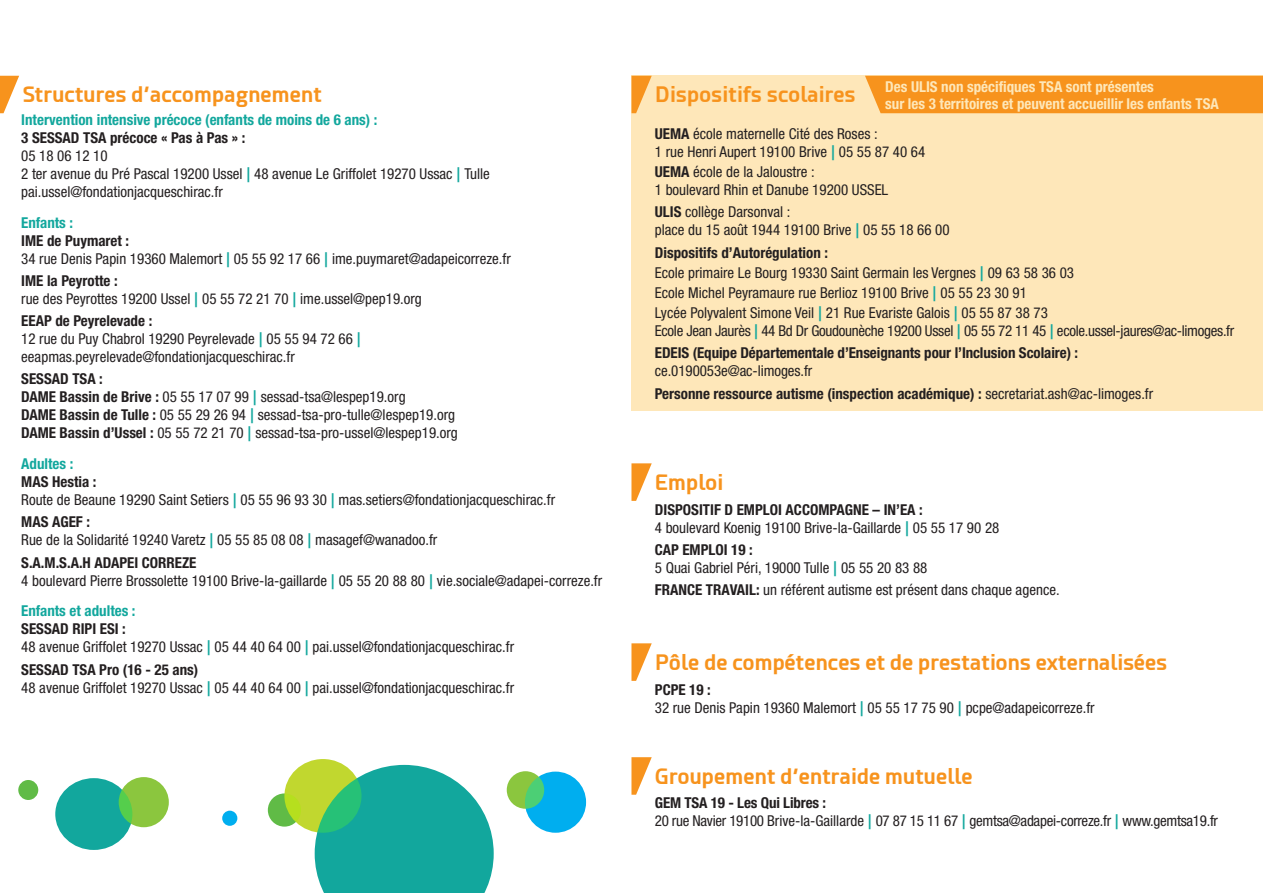
<style>
.page{position:relative;width:1263px;height:893px;background:#fff}
.page>*{position:absolute;margin:0;border:0;box-sizing:border-box;transform-origin:0 0}
.t1{font:700 21px "Esphimere";color:#f7931d}
.t2{font:condensed 15px/18px "Helvetica Neue";color:#231f20}
.t3{font:condensed 15px/22.2px "Helvetica Neue";letter-spacing:-.02em;color:#231f20}
.t4{font:700 condensed 15px/16.5px "Helvetica Neue";color:#fee7b9}
.t5{font:700 condensed 15px "Helvetica Neue";color:#12a79d}
.t6{font:700 condensed 15px "Helvetica Neue";color:#231f20}
.s1{font-weight:700;font-stretch:normal;color:#12a79d}
.s2{font-weight:700}
</style>
<div class="page">
<svg style="left:315px;top:765px;width:179px;height:128px;background:#2cb0a7"></svg>
<div style="left:631px;top:75px;width:632px;height:336px;background:#fee7b9"></div>
<div style="left:119px;top:777px;width:50px;height:50px;background:#8bc63e;border-radius:50%"></div>
<svg style="left:284px;top:759px;width:77px;height:74px;background:#91d046"></svg>
<div style="left:55px;top:778px;width:77px;height:72px;background:#12a79d;border-radius:50%"></div>
<div style="left:222px;top:811px;width:15px;height:15px;background:#00aeef;border-radius:50%"></div>
<div style="left:507px;top:771px;width:37px;height:38px;background:#8bc63e;border-radius:50%"></div>
<div style="left:18px;top:780px;width:20px;height:20px;background:#60bb46;border-radius:50%"></div>
<svg style="left:525px;top:772px;width:61px;height:61px;background:#0db3de"></svg>
<svg style="left:268px;top:793px;width:33px;height:34px"></svg>
<svg style="left:0;top:76px;width:19px;height:37px"></svg>
<svg style="left:631px;top:76px;width:21px;height:37px"></svg>
<svg style="left:631px;top:757px;width:21px;height:38px"></svg>
<svg style="left:631px;top:643px;width:21px;height:38px"></svg>
<svg style="left:631px;top:463px;width:21px;height:38px"></svg>
<div style="left:865px;top:76px;width:398px;height:37px;background:#f7931d"></div>
<h1 class="t1" style="left:23px;top:82px;width:301px">Structures d’accompagnement</h1>
<h1 class="t1" style="left:655px;top:82px;width:202px">Dispositifs scolaires</h1>
<p class="t4" style="left:885px;top:79px;width:335px">Des ULIS non spécifiques TSA sont présentes<br>sur les 3 territoires et peuvent accueillir les enfants TSA</p>
<p class="t5" style="left:21px;top:110px;width:358px">Intervention intensive précoce (enfants de moins de 6 ans) :</p>
<p class="t6" style="left:21px;top:128px;width:226px">3 SESSAD TSA précoce « Pas à Pas » :</p>
<p class="t2" style="left:21px;top:146px;width:470px">05 18 06 12 10<br>2 ter avenue du Pré Pascal 19200 Ussel <span class="s1">|</span> 48 avenue Le Griffolet 19270 Ussac <span class="s1">|</span> Tulle pai.ussel@fondationjacqueschirac.fr</p>
<p class="t5" style="left:21px;top:213px;width:53px">Enfants :</p>
<p class="t2" style="left:21px;top:231px;width:491px"><span class="s2">IME de Puymaret :<br></span>34 rue Denis Papin 19360 Malemort <span class="s1">|</span> 05 55 92 17 66 <span class="s1">|</span> ime.puymaret@adapeicorreze.fr</p>
<p class="t2" style="left:21px;top:271px;width:402px"><span class="s2">IME la Peyrotte :<br></span>rue des Peyrottes 19200 Ussel <span class="s1">|</span> 05 55 72 21 70 <span class="s1">|</span> ime.ussel@pep19.org</p>
<p class="t2" style="left:21px;top:312px;width:341px"><span class="s2">EEAP de Peyrelevade :<br></span>12 rue du Puy Chabrol 19290 Peyrelevade <span class="s1">|</span> 05 55 94 72 66 <span class="s1">| </span>eeapmas.peyrelevade@fondationjacqueschirac.fr</p>
<p class="t2" style="left:21px;top:370px;width:438px"><span class="s2">SESSAD TSA :<br>DAME Bassin de Brive :</span> 05 55 17 07 99 <span class="s1">|</span> sessad-tsa@lespep19.org<br><span class="s2">DAME Bassin de Tulle :</span> 05 55 29 26 94 <span class="s1">|</span> sessad-tsa-pro-tulle@lespep19.org <span class="s2">DAME Bassin d’Ussel :</span> 05 55 72 21 70 <span class="s1">|</span> sessad-tsa-pro-ussel@lespep19.org</p>
<p class="t5" style="left:21px;top:455px;width:54px">Adultes :</p>
<p class="t2" style="left:21px;top:473px;width:535px"><span class="s2">MAS Hestia :<br></span>Route de Beaune 19290 Saint Setiers <span class="s1">|</span> 05 55 96 93 30 <span class="s1">|</span> mas.setiers@fondationjacqueschirac.fr</p>
<p class="t2" style="left:21px;top:513px;width:418px"><span class="s2">MAS AGEF :<br></span>Rue de la Solidarité 19240 Varetz <span class="s1">|</span> 05 55 85 08 08 <span class="s1">|</span> masagef@wanadoo.fr</p>
<p class="t2" style="left:21px;top:553px;width:582px"><span class="s2">S.A.M.S.A.H ADAPEI CORREZE<br></span>4 boulevard Pierre Brossolette 19100 Brive-la-gaillarde <span class="s1">|</span> 05 55 20 88 80 <span class="s1">|</span> vie.sociale@adapei-correze.fr</p>
<p class="t5" style="left:21px;top:602px;width:116px">Enfants et adultes :</p>
<p class="t2" style="left:21px;top:620px;width:494px"><span class="s2">SESSAD RIPI ESI :<br></span>48 avenue Griffolet 19270 Ussac <span class="s1">|</span> 05 44 40 64 00 <span class="s1">|</span> pai.ussel@fondationjacqueschirac.fr</p>
<p class="t2" style="left:21px;top:660px;width:494px"><span class="s2">SESSAD TSA Pro (16 - 25 ans)<br></span>48 avenue Griffolet 19270 Ussac <span class="s1">|</span> 05 44 40 64 00 <span class="s1">|</span> pai.ussel@fondationjacqueschirac.fr</p>
<p class="t2" style="left:655px;top:125px;width:272px"><span class="s2">UEMA</span> école maternelle Cité des Roses :<br>1 rue Henri Aupert 19100 Brive <span class="s1">|</span> 05 55 87 40 64</p>
<p class="t2" style="left:655px;top:163px;width:235px"><span class="s2">UEMA</span> école de la Jaloustre :<br>1 boulevard Rhin et Danube 19200 USSEL</p>
<p class="t2" style="left:655px;top:203px;width:296px"><span class="s2">ULIS</span> collège Darsonval :<br>place du 15 août 1944 19100 Brive <span class="s1">|</span> 05 55 18 66 00</p>
<p class="t2" style="left:655px;top:242px;width:421px;line-height:20.1px"><span class="s2">Dispositifs d’Autorégulation :<br></span>Ecole primaire Le Bourg 19330 Saint Germain les Vergnes <span class="s1">|</span> 09 63 58 36 03<br>Ecole Michel Peyramaure rue Berlioz 19100 Brive <span class="s1">|</span> 05 55 23 30 91<br>Lycée Polyvalent Simone Veil <span class="s1">|</span> 21 Rue Evariste Galois <span class="s1">|</span> 05 55 87 38 73</p>
<p class="t3" style="left:655px;top:319px;width:581px">Ecole Jean Jaurès <span class="s1">|</span> 44 Bd Dr Goudounèche 19200 Ussel <span class="s1">|</span> 05 55 72 11 45 <span class="s1">|</span> ecole.ussel-jaures@ac-limoges.fr<br><span class="s2">EDEIS (Equipe Départementale d’Enseignants pour l’Inclusion Scolaire) :</span></p>
<p class="t2" style="left:655px;top:360px;width:500px;line-height:22.2px">ce.0190053e@ac-limoges.fr<br><span class="s2">Personne ressource autisme (inspection académique) :</span> secretariat.ash@ac-limoges.fr</p>
<h1 class="t1" style="left:655px;top:469px;width:70px">Emploi</h1>
<p class="t2" style="left:655px;top:500px;width:346px"><span class="s2">DISPOSITIF D EMPLOI ACCOMPAGNE – IN’EA :<br></span>4 boulevard Koenig 19100 Brive-la-Gaillarde <span class="s1">|</span> 05 55 17 90 28</p>
<p class="t2" style="left:655px;top:540px;width:274px"><span class="s2">CAP EMPLOI 19 :<br></span>5 Quai Gabriel Péri, 19000 Tulle <span class="s1">|</span> 05 55 20 83 88</p>
<p class="t2" style="left:655px;top:581px;width:406px"><span class="s2">FRANCE TRAVAIL:</span> un référent autisme est présent dans chaque agence.</p>
<h1 class="t1" style="left:655px;top:649px;width:514px">Pôle de compétences et de prestations externalisées</h1>
<p class="t2" style="left:655px;top:680px;width:441px"><span class="s2">PCPE 19 :<br></span>32 rue Denis Papin 19360 Malemort <span class="s1">|</span> 05 55 17 75 90 <span class="s1">|</span> pcpe@adapeicorreze.fr</p>
<h1 class="t1" style="left:655px;top:763px;width:319px">Groupement d’entraide mutuelle</h1>
<p class="t3" style="left:655px;top:794px;width:565px;line-height:18px"><span class="s2">GEM TSA 19 - Les Qui Libres :<br></span>20 rue Navier 19100 Brive-la-Gaillarde <span class="s1">|</span> 07 87 15 11 67 <span class="s1">|</span> gemtsa@adapei-correze.fr <span class="s1">|</span> www.gemtsa19.fr</p>
</div>
